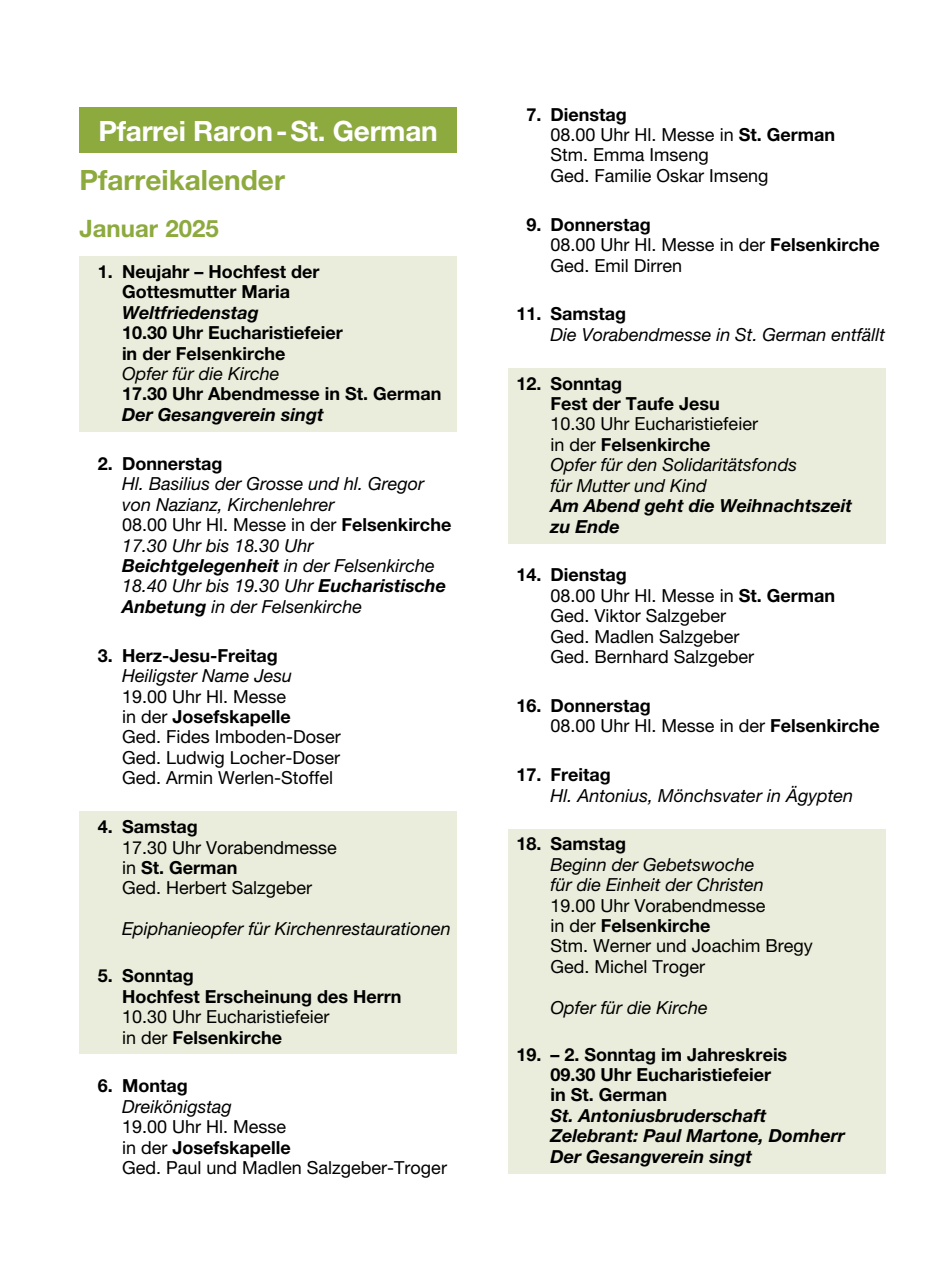
<style>
.page{position:relative;width:942px;height:1276px;background:#fff}
.page>*{position:absolute;margin:0;border:0;box-sizing:border-box;transform-origin:0 0}
.t1{font:700 28px "Helvetica Neue LT Pro";letter-spacing:-.01em;color:#fff}
.t2{font:700 28px "Helvetica Neue LT Pro";color:#8daa3f}
.t3{font:700 24px "Helvetica Neue LT Pro";color:#8daa3f}
.t4{font:18px/20.4px "Helvetica Neue LT Pro";color:#000}
.t5{font:italic 18px/20.4px "Helvetica Neue LT Pro";color:#000}
.t6{font:700 18px/20.4px "Helvetica Neue LT Pro";color:#000}
.t7{font:italic 700 18px/20.4px "Helvetica Neue LT Pro";color:#000}
.s1{font-style:normal}
.s2{font-weight:700;font-style:normal}
.s3{font-weight:700}
.s4{font-weight:400}
</style>
<div class="page">
<div style="left:79px;top:108px;width:377px;height:45px;background:#8daa3f"></div>
<div style="left:79px;top:256px;width:377px;height:53px;background:#eaeddb"></div>
<div style="left:79px;top:297px;width:377px;height:32px;background:#eaeddb"></div>
<div style="left:79px;top:318px;width:377px;height:32px;background:#eaeddb"></div>
<div style="left:79px;top:338px;width:377px;height:32px;background:#eaeddb"></div>
<div style="left:79px;top:359px;width:377px;height:32px;background:#eaeddb"></div>
<div style="left:79px;top:379px;width:377px;height:32px;background:#eaeddb"></div>
<div style="left:79px;top:399px;width:377px;height:33px;background:#eaeddb"></div>
<div style="left:79px;top:811px;width:377px;height:33px;background:#eaeddb"></div>
<div style="left:79px;top:832px;width:377px;height:52px;background:#eaeddb"></div>
<div style="left:79px;top:873px;width:377px;height:32px;background:#eaeddb"></div>
<div style="left:79px;top:893px;width:377px;height:32px;background:#eaeddb"></div>
<div style="left:79px;top:914px;width:377px;height:32px;background:#eaeddb"></div>
<div style="left:79px;top:940px;width:377px;height:32px;background:#eaeddb"></div>
<div style="left:79px;top:960px;width:377px;height:33px;background:#eaeddb"></div>
<div style="left:79px;top:981px;width:377px;height:32px;background:#eaeddb"></div>
<div style="left:79px;top:1001px;width:377px;height:53px;background:#eaeddb"></div>
<div style="left:507px;top:368px;width:377px;height:32px;background:#eaeddb"></div>
<div style="left:507px;top:389px;width:377px;height:32px;background:#eaeddb"></div>
<div style="left:507px;top:409px;width:377px;height:53px;background:#eaeddb"></div>
<div style="left:507px;top:450px;width:377px;height:52px;background:#eaeddb"></div>
<div style="left:507px;top:491px;width:377px;height:52px;background:#eaeddb"></div>
<div style="left:507px;top:829px;width:377px;height:32px;background:#eaeddb"></div>
<div style="left:507px;top:849px;width:377px;height:53px;background:#eaeddb"></div>
<div style="left:507px;top:890px;width:377px;height:53px;background:#eaeddb"></div>
<div style="left:507px;top:931px;width:377px;height:32px;background:#eaeddb"></div>
<div style="left:507px;top:951px;width:377px;height:32px;background:#eaeddb"></div>
<div style="left:507px;top:972px;width:377px;height:32px;background:#eaeddb"></div>
<div style="left:507px;top:992px;width:377px;height:32px;background:#eaeddb"></div>
<div style="left:507px;top:1018px;width:377px;height:33px;background:#eaeddb"></div>
<div style="left:507px;top:1039px;width:377px;height:32px;background:#eaeddb"></div>
<div style="left:507px;top:1059px;width:377px;height:53px;background:#eaeddb"></div>
<div style="left:507px;top:1100px;width:377px;height:32px;background:#eaeddb"></div>
<div style="left:507px;top:1120px;width:377px;height:33px;background:#eaeddb"></div>
<div style="left:507px;top:1141px;width:377px;height:32px;background:#eaeddb"></div>
<h1 class="t1" style="left:98px;top:114px;width:341px">Pfarrei Raron-St. German</h1>
<h1 class="t2" style="left:79px;top:163px;width:207px">Pfarreikalender</h1>
<h2 class="t3" style="left:79px;top:214px;width:141px">Januar 2025</h2>
<p class="t6" style="left:98px;top:261px;width:223px;text-align:center">1. Neujahr – Hochfest der<br>Gottesmutter Maria</p>
<p class="t7" style="left:122px;top:302px;width:138px">Weltfriedenstag</p>
<p class="t6" style="left:122px;top:322px;width:222px">10.30 Uhr Eucharistiefeier in der Felsenkirche</p>
<p class="t5" style="left:122px;top:363px;width:159px">Opfer für die Kirche</p>
<p class="t6" style="left:122px;top:383px;width:321px">17.30 Uhr Abendmesse in St. German</p>
<p class="t7" style="left:122px;top:404px;width:203px">Der Gesangverein singt</p>
<p class="t6" style="left:98px;top:453px;width:126px">2. Donnerstag</p>
<p class="t5" style="left:122px;top:473px;width:331px">Hl. Basilius der Grosse und hl. Gregor von Nazianz, Kirchenlehrer<br><span class="s1">08.00 Uhr Hl. Messe in der</span> <span class="s2">Felsenkirche </span>17.30 Uhr bis 18.30 Uhr <span class="s3">Beichtgelegenheit</span> in der Felsenkirche 18.40 Uhr bis 19.30 Uhr <span class="s3">Eucharistische Anbetung</span> in der Felsenkirche</p>
<p class="t6" style="left:98px;top:644px;width:181px">3. Herz-Jesu-Freitag</p>
<p class="t5" style="left:122px;top:665px;width:171px">Heiligster Name Jesu</p>
<p class="t4" style="left:122px;top:686px;width:220px">19.00 Uhr Hl. Messe<br>in der <span class="s3">Josefskapelle<br></span>Ged. Fides Imboden-Doser<br>Ged. Ludwig Locher-Doser<br>Ged. Armin Werlen-Stoffel</p>
<p class="t6" style="left:98px;top:816px;width:101px">4. Samstag</p>
<p class="t4" style="left:122px;top:837px;width:216px">17.30 Uhr Vorabendmesse in <span class="s3">St. German<br></span>Ged. Herbert Salzgeber</p>
<p class="t5" style="left:122px;top:918px;width:330px">Epiphanieopfer für Kirchenrestaurationen</p>
<p class="t6" style="left:122px;top:965px;width:281px;text-indent:-24px">5. Sonntag<br>Hochfest Erscheinung des Herrn</p>
<p class="t4" style="left:122px;top:1006px;width:209px">10.30 Uhr Eucharistiefeier in der <span class="s3">Felsenkirche</span></p>
<p class="t6" style="left:98px;top:1075px;width:91px">6. Montag</p>
<p class="t5" style="left:122px;top:1096px;width:111px">Dreikönigstag</p>
<p class="t4" style="left:122px;top:1116px;width:326px">19.00 Uhr Hl. Messe<br>in der <span class="s3">Josefskapelle<br></span>Ged. Paul und Madlen Salzgeber-Troger</p>
<p class="t4" style="left:550px;top:104px;width:286px;text-indent:-24px"><span class="s3">7. Dienstag<br></span>08.00 Uhr Hl. Messe in <span class="s3">St. German<br></span>Stm. Emma Imseng<br>Ged. Familie Oskar Imseng</p>
<p class="t4" style="left:550px;top:214px;width:331px;text-indent:-24px"><span class="s3">9. Donnerstag<br></span>08.00 Uhr Hl. Messe in der <span class="s3">Felsenkirche<br></span>Ged. Emil Dirren</p>
<p class="t6" style="left:516px;top:303px;width:111px">11. Samstag</p>
<p class="t5" style="left:550px;top:324px;width:336px">Die Vorabendmesse in St. German entfällt</p>
<p class="t6" style="left:550px;top:372px;width:171px;text-indent:-34px">12. Sonntag<br>Fest der Taufe Jesu</p>
<p class="t5" style="left:550px;top:413px;width:248px"><span class="s1">10.30 Uhr Eucharistiefeier<br>in der</span> <span class="s2">Felsenkirche<br></span>Opfer für den Solidaritätsfonds für Mutter und Kind</p>
<p class="t7" style="left:550px;top:495px;width:303px">Am Abend geht die Weihnachtszeit zu Ende</p>
<p class="t4" style="left:550px;top:564px;width:286px;text-indent:-34px"><span class="s3">14. Dienstag<br></span>08.00 Uhr Hl. Messe in <span class="s3">St. German<br></span>Ged. Viktor Salzgeber<br>Ged. Madlen Salzgeber<br>Ged. Bernhard Salzgeber</p>
<p class="t6" style="left:550px;top:695px;width:331px;text-indent:-34px">16. Donnerstag<br><span class="s4">08.00 Uhr Hl. Messe in der</span> Felsenkirche</p>
<p class="t6" style="left:516px;top:764px;width:96px">17. Freitag</p>
<p class="t5" style="left:550px;top:784px;width:304px">Hl. Antonius, Mönchsvater in Ägypten</p>
<p class="t6" style="left:516px;top:833px;width:111px">18. Samstag</p>
<p class="t5" style="left:550px;top:854px;width:215px">Beginn der Gebetswoche für die Einheit der Christen</p>
<p class="t4" style="left:550px;top:895px;width:264px">19.00 Uhr Vorabendmesse<br>in der <span class="s3">Felsenkirche<br></span>Stm. Werner und Joachim Bregy<br>Ged. Michel Troger</p>
<p class="t5" style="left:550px;top:997px;width:159px">Opfer für die Kirche</p>
<p class="t6" style="left:550px;top:1043px;width:238px;text-indent:-34px">19. – 2. Sonntag im Jahreskreis<br>09.30 Uhr Eucharistiefeier in St. German</p>
<p class="t7" style="left:550px;top:1104px;width:295px">St. Antoniusbruderschaft<br>Zelebrant: Paul Martone, Domherr<br>Der Gesangverein singt</p>
</div>
